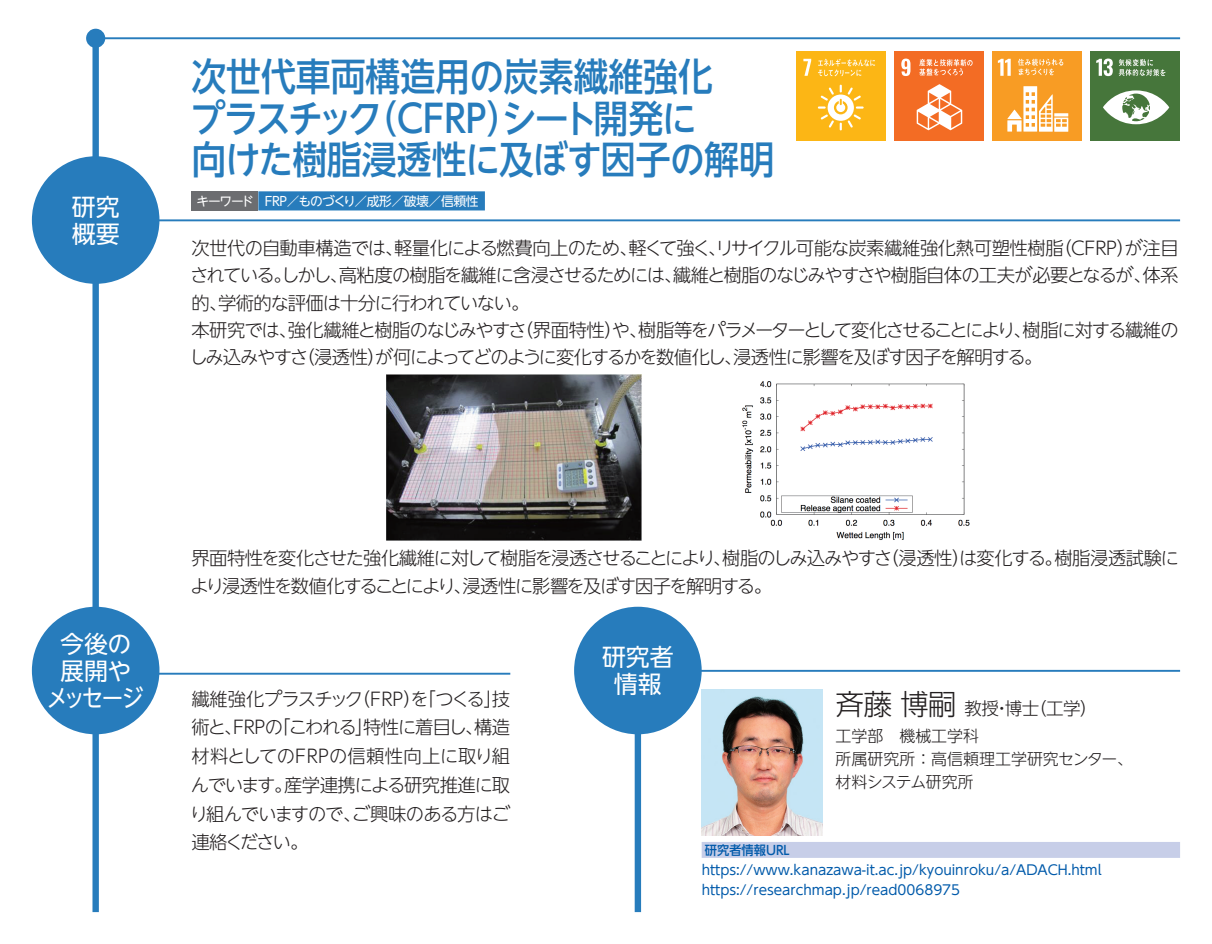
<style>
.page{position:relative;width:1212px;height:944px;background:#fff}
.page>*{position:absolute;margin:0;border:0;box-sizing:border-box;transform-origin:0 0}
.t1{font:500 38.25px/41.4px "UD Shin Go NT Pr 6 N";color:#277cbc;scale:.91 1}
.t2{font:500 38.25px/41.4px "UD Shin Go NT Pr 6 N";letter-spacing:-.025em;color:#277cbc;scale:.91 1}
.t3{font:300 28.8px "UD Shin Go NT Pr 6 N";color:#231f20}
.t4{font:23.85px/27px "UD Shin Go NT Pr 6 N";letter-spacing:-.045em;color:#fff;text-align:center}
.t5{font:23.85px/27px "UD Shin Go NT Pr 6 N";color:#fff}
.t6{font:300 18.22px/27px "UD Shin Go NT Pr 6 N";letter-spacing:-.065em;color:#231f20}
.t7{font:300 18.22px "UD Shin Go NT Pr 6 N";letter-spacing:-.085em;color:#231f20}
.t8{font:300 18.22px "UD Shin Go NT Pr 6 N";letter-spacing:-.025em;color:#231f20}
.t9{font:300 18.22px "UD Shin Go NT Pr 6 N";letter-spacing:-.04em;color:#231f20}
.t10{font:300 18.22px "UD Shin Go NT Pr 6 N";letter-spacing:-.045em;color:#231f20}
.t11{font:300 18.22px "UD Shin Go NT Pr 6 N";color:#231f20}
.t12{font:300 18.22px/28.8px "UD Shin Go NT Pr 6 N";letter-spacing:-.095em;color:#231f20}
.t13{font:300 17.55px "UD Shin Go NT Pr 6 N";letter-spacing:-.03em;color:#231f20}
.t14{font:300 15.97px/23.2px "UD Shin Go NT Pr 6 N";color:#231f20}
.t15{font:13.5px/20px "UD Shin Go NT Pr 6 N";color:#015aaa}
.t16{font:12.83px "UD Shin Go NT Pr 6 N";letter-spacing:-.03em;color:#fff}
.t17{font:500 12.83px "UD Shin Go NT Pr 6 N";color:#015aaa;scale:.96 1}
.t18{font:12.83px "UD Shin Go NT Pr 6 N";letter-spacing:-.075em;color:#fff}
</style>
<div class="page">
<div style="left:92px;top:32px;width:7px;height:880px;background:#277cbc"></div>
<hr style="left:96px;top:37px;width:1084px;height:2px;background:#277cbc">
<div style="left:86px;top:29px;width:19px;height:19px;background:#277cbc;border-radius:50%"></div>
<div style="left:635px;top:619px;width:6px;height:293px;background:#277cbc"></div>
<hr style="left:96px;top:673px;width:414px;height:2px;background:#277cbc">
<hr style="left:638px;top:670px;width:542px;height:2px;background:#277cbc">
<div style="left:35px;top:610px;width:121px;height:121px;background:#277cbc;border-radius:50%"></div>
<div style="left:32px;top:607px;width:127px;height:127px;border:6px solid #277cbc;border-radius:50%"></div>
<div style="left:577px;top:610px;width:121px;height:121px;background:#277cbc;border-radius:50%"></div>
<div style="left:574px;top:607px;width:128px;height:127px;border:6px solid #277cbc;border-radius:50%"></div>
<hr style="left:96px;top:219px;width:1084px;height:2px;background:#277cbc">
<div style="left:35px;top:159px;width:121px;height:122px;background:#277cbc;border-radius:50%"></div>
<div style="left:32px;top:156px;width:127px;height:128px;border:6px solid #277cbc;border-radius:50%"></div>
<div style="left:796px;top:51px;width:89px;height:89px;background:#fcb615"></div>
<svg style="left:803px;top:59px;width:8px;height:17px"></svg>
<svg style="left:818px;top:85px;width:46px;height:45px"></svg>
<svg style="left:818px;top:59px;width:57px;height:17px"></svg>
<div style="left:894px;top:51px;width:89px;height:89px;background:#f36c24"></div>
<svg style="left:901px;top:59px;width:9px;height:17px"></svg>
<svg style="left:917px;top:84px;width:45px;height:46px"></svg>
<svg style="left:919px;top:59px;width:53px;height:17px"></svg>
<div style="left:992px;top:51px;width:90px;height:89px;background:#f89c24"></div>
<svg style="left:998px;top:59px;width:13px;height:17px"></svg>
<svg style="left:1007px;top:86px;width:61px;height:46px"></svg>
<svg style="left:1018px;top:59px;width:45px;height:16px"></svg>
<div style="left:1091px;top:51px;width:89px;height:89px;background:#46763b"></div>
<svg style="left:1096px;top:59px;width:17px;height:17px"></svg>
<svg style="left:1103px;top:90px;width:66px;height:34px"></svg>
<svg style="left:1119px;top:59px;width:46px;height:17px"></svg>
<div style="left:258px;top:191px;width:227px;height:19px;background:#277cbc"></div>
<div style="left:191px;top:191px;width:67px;height:19px;background:#6c6d70"></div>
<img style="left:742px;top:381px;width:228px;height:159px">
<img style="left:387px;top:375px;width:254px;height:166px">
<div style="left:702px;top:842px;width:478px;height:16px;background:#c7cee8"></div>
<img style="left:702px;top:690px;width:121px;height:145px">
<h3 class="t5" style="left:72px;top:192px;width:49px">研究概要</h3>
<h1 class="t1" style="left:362px;top:55px;width:387px;text-indent:-171px">次世代車両構造用の炭素繊維強化（CFRP シート開発に</h1>
<h1 class="t2" style="left:190px;top:96px;width:643px">プラスチック<br>向けた樹脂浸透性に及ぼす因子の解明</h1>
<p class="t16" style="left:265px;top:191px;width:215px">FRP／ものづくり／成形／破壊／信頼性</p>
<h1 class="t1" style="left:487px;top:96px;width:40px">）</h1>
<p class="t18" style="left:197px;top:191px;width:59px">キーワード</p>
<p class="t6" style="left:1053px;top:234px;width:127px">（CFRP が注目</p>
<p class="t6" style="left:1117px;top:234px;width:20px">）</p>
<p class="t8" style="left:628px;top:234px;width:437px">軽くて強くリサイクル可能な炭素繊維強化熱可塑性樹脂</p>
<p class="t9" style="left:191px;top:234px;width:448px">次世代の自動車構造では軽量化による燃費向上のため、</p>
<p class="t6" style="left:385px;top:234px;width:20px">、</p>
<p class="t6" style="left:708px;top:234px;width:20px">、</p>
<p class="t6" style="left:190px;top:261px;width:963px">されているしかし高粘度の樹脂を繊維に含浸させるためには繊維と樹脂のなじみやすさや樹脂自体の工夫が必要となるが、</p>
<p class="t6" style="left:1142px;top:261px;width:38px">体系</p>
<p class="t6" style="left:218px;top:261px;width:313px;text-indent:55px">。<br>学術的な評価は十分に行われていない。</p>
<p class="t6" style="left:330px;top:261px;width:20px">、</p>
<p class="t6" style="left:664px;top:261px;width:20px">、</p>
<p class="t6" style="left:191px;top:288px;width:38px">的、</p>
<p class="t7" style="left:515px;top:315px;width:665px">（界面特性や） 樹脂等をパラメーターとして変化させることにより樹脂に対する繊維の</p>
<p class="t6" style="left:191px;top:316px;width:337px">本研究では強化繊維と樹脂のなじみやすさ</p>
<p class="t6" style="left:296px;top:316px;width:748px;text-indent:-18px">、<br>（浸透性が何によってどのように変化するかを数値化し浸透性に影響を及ぼす因子を解明する。</p>
<p class="t6" style="left:629px;top:316px;width:20px">、</p>
<p class="t6" style="left:1013px;top:316px;width:20px">、</p>
<p class="t6" style="left:367px;top:343px;width:20px">）</p>
<p class="t7" style="left:189px;top:342px;width:120px">しみ込みやすさ</p>
<p class="t6" style="left:724px;top:343px;width:20px">、</p>
<h3 class="t4" style="left:46px;top:629px;width:99px">今後の展開やメッセージ</h3>
<p class="t8" style="left:880px;top:544px;width:184px">（浸透性は変化する。</p>
<p class="t6" style="left:952px;top:544px;width:20px">）</p>
<p class="t7" style="left:191px;top:544px;width:702px">界面特性を変化させた強化繊維に対して樹脂を浸透させることにより樹脂のしみ込みやすさ</p>
<p class="t8" style="left:1054px;top:544px;width:126px">樹脂浸透試験に</p>
<p class="t6" style="left:191px;top:544px;width:583px;text-indent:523px">、<br>より浸透性を数値化することにより浸透性に影響を及ぼす因子を解明する。</p>
<p class="t6" style="left:454px;top:571px;width:20px">、</p>
<p class="t6" style="left:272px;top:684px;width:240px;line-height:28.8px;text-indent:-81px">繊維強化プラスチック<br>「こわれる特性に着目し構造</p>
<p class="t6" style="left:352px;top:685px;width:160px">（FRP 「を） つくる技」</p>
<p class="t6" style="left:191px;top:713px;width:93px">術と FRPの</p>
<p class="t6" style="left:355px;top:713px;width:20px">」</p>
<p class="t6" style="left:224px;top:713px;width:20px">、</p>
<p class="t11" style="left:191px;top:741px;width:320px">材料としてのFRPの信頼性向上に取り組</p>
<p class="t10" style="left:284px;top:770px;width:228px">産学連携による研究推進に取</p>
<p class="t6" style="left:465px;top:713px;width:20px">、</p>
<p class="t6" style="left:191px;top:771px;width:103px">んでいます。</p>
<p class="t10" style="left:352px;top:799px;width:160px">ご興味のある方はご</p>
<p class="t12" style="left:190px;top:799px;width:173px">り組んでいますので、連絡ください。</p>
<h3 class="t5" style="left:602px;top:643px;width:73px;text-align:center">研究者情報</h3>
<h2 class="t3" style="left:836px;top:681px;width:122px">斉藤博嗣</h2>
<p class="t14" style="left:836px;top:724px;width:299px">工学部　機械工学科<br>所属研究所：高信頼理工学研究センター、材料システム研究所</p>
<p class="t13" style="left:1029px;top:694px;width:70px">（工学(</p>
<p class="t13" style="left:964px;top:694px;width:76px">教授博士</p>
<p class="t13" style="left:993px;top:694px;width:19px">・</p>
<p class="t17" style="left:705px;top:839px;width:90px">研究者情報URL</p>
<p class="t15" style="left:702px;top:860px;width:401px">https://www.kanazawa i t- .ac.jp/kyouinroku a/ /ADACH.html https://researchmap.jp/read0068975</p>
</div>
